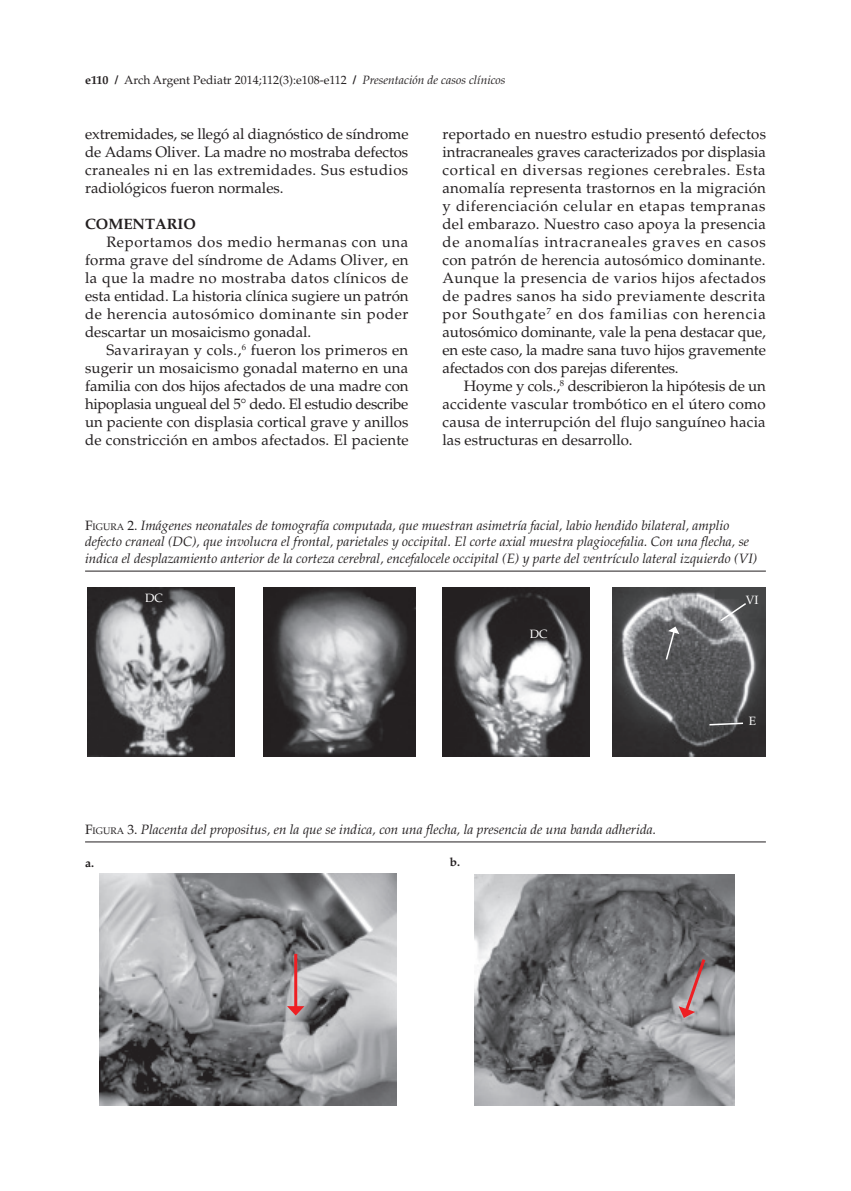
<style>
.page{position:relative;width:851px;height:1191px;background:#fff}
.page>*{position:absolute;margin:0;border:0;box-sizing:border-box;transform-origin:0 0}
.t1{font:15px/18px "Palatino";color:#231f20;text-align:justify}
.t2{font:700 15px "Palatino";color:#231f20}
.t3{font:italic 13.5px/16.5px "Palatino";color:#231f20}
.t4{font:12px "Palatino";color:#231f20}
.t5{font:12px "Palatino";color:#fff}
.t6{font:700 12px "Palatino";color:#231f20}
.s1{font-weight:700}
.s2{font-style:italic}
.s3{font-style:normal}
.s4{font-style:normal;font-size:9.45px}
</style>
<div class="page">
<hr style="left:85px;top:841px;width:680px;height:1px;background:#231f20">
<img style="left:99px;top:873px;width:297px;height:233px">
<img style="left:475px;top:875px;width:259px;height:231px">
<hr style="left:85px;top:571px;width:680px;height:1px;background:#231f20">
<img style="left:87px;top:587px;width:147px;height:169px">
<img style="left:264px;top:587px;width:151px;height:169px">
<img style="left:442px;top:587px;width:147px;height:169px">
<img style="left:612px;top:587px;width:153px;height:169px">
<svg style="left:664px;top:626px;width:15px;height:35px"></svg>
<svg style="left:718px;top:601px;width:29px;height:22px"></svg>
<svg style="left:707px;top:721px;width:37px;height:5px"></svg>
<hr style="left:294px;top:954px;width:3px;height:54px;background:#ee1f23">
<svg style="left:287px;top:1006px;width:17px;height:9px"></svg>
<svg style="left:678px;top:955px;width:29px;height:63px"></svg>
<p class="t4" style="left:85px;top:73px;width:422px"><span class="s1">E110 /</span> Arch Argent Pediatr 2014;112(3):e108-e112 <span class="s1">/</span> <span class="s2">Presentación de casos clínicos</span></p>
<p class="t1" style="left:85px;top:125px;width:325px">extremidades, se llegó al diagnóstico de síndrome de Adams Oliver. La madre no mostraba defectos craneales ni en las extremidades. Sus estudios radiológicos fueron normales.</p>
<p class="t2" style="left:85px;top:215px;width:23px">COMENTARIO</p>
<p class="t1" style="left:85px;top:233px;width:325px;text-indent:21px">Reportamos dos medio hermanas con una forma grave del síndrome de Adams Oliver, en la que la madre no mostraba datos clínicos de esta entidad. La historia clínica sugiere un patrón de herencia autosómico dominante sin poder descartar un mosaicismo gonadal.</p>
<p class="t1" style="left:85px;top:341px;width:325px;text-indent:21px">Savarirayan y cols.,<sup>6</sup> fueron los primeros en sugerir un mosaicismo gonadal materno en una familia con dos hijos afectados de una madre con hipoplasia ungueal del 5° dedo. El estudio describe un paciente con displasia cortical grave y anillos de constricción en ambos afectados. El paciente</p>
<p class="t1" style="left:442px;top:125px;width:325px">reportado en nuestro estudio presentó defectos intracraneales graves caracterizados por displasia cortical en diversas regiones cerebrales. Esta anomalía representa trastornos en la migración y diferenciación celular en etapas tempranas del embarazo. Nuestro caso apoya la presencia de anomalías intracraneales graves en casos con patrón de herencia autosómico dominante.<br>Aunque la presencia de varios hijos afectados de padres sanos ha sido previamente descrita por Southgate<sup>7</sup> en dos familias con herencia autosómico dominante, vale la pena destacar que, en este caso, la madre sana tuvo hijos gravemente afectados con dos parejas diferentes.</p>
<p class="t1" style="left:442px;top:377px;width:325px;text-indent:21px">Hoyme y cols.,<sup>8</sup> describieron la hipótesis de un accidente vascular trombótico en el útero como causa de interrupción del flujo sanguíneo hacia las estructuras en desarrollo.</p>
<p class="t3" style="left:85px;top:517px;width:673px"><span class="s3">F</span><span class="s4">IGURA</span> <span class="s3">2.</span> Imágenes neonatales de tomografía computada, que muestran asimetría facial, labio hendido bilateral, amplio defecto craneal (DC), que involucra el frontal, parietales y occipital. El corte axial muestra plagiocefalia. Con una flecha, se indica el desplazamiento anterior de la corteza cerebral, encefalocele occipital (E) y parte del ventrículo lateral izquierdo (VI)</p>
<p class="t5" style="left:145px;top:591px;width:19px">DC</p>
<p class="t5" style="left:529px;top:626px;width:19px">DC</p>
<p class="t5" style="left:745px;top:593px;width:14px">VI</p>
<p class="t3" style="left:85px;top:821px;width:572px"><span class="s3">F</span><span class="s4">IGURA</span> <span class="s3">3.</span> Placenta del propositus, en la que se indica, con una flecha, la presencia de una banda adherida.</p>
<p class="t6" style="left:85px;top:856px;width:10px">A.</p>
<p class="t6" style="left:450px;top:855px;width:12px">B.</p>
<p class="t5" style="left:748px;top:714px;width:9px">E</p>
</div>
